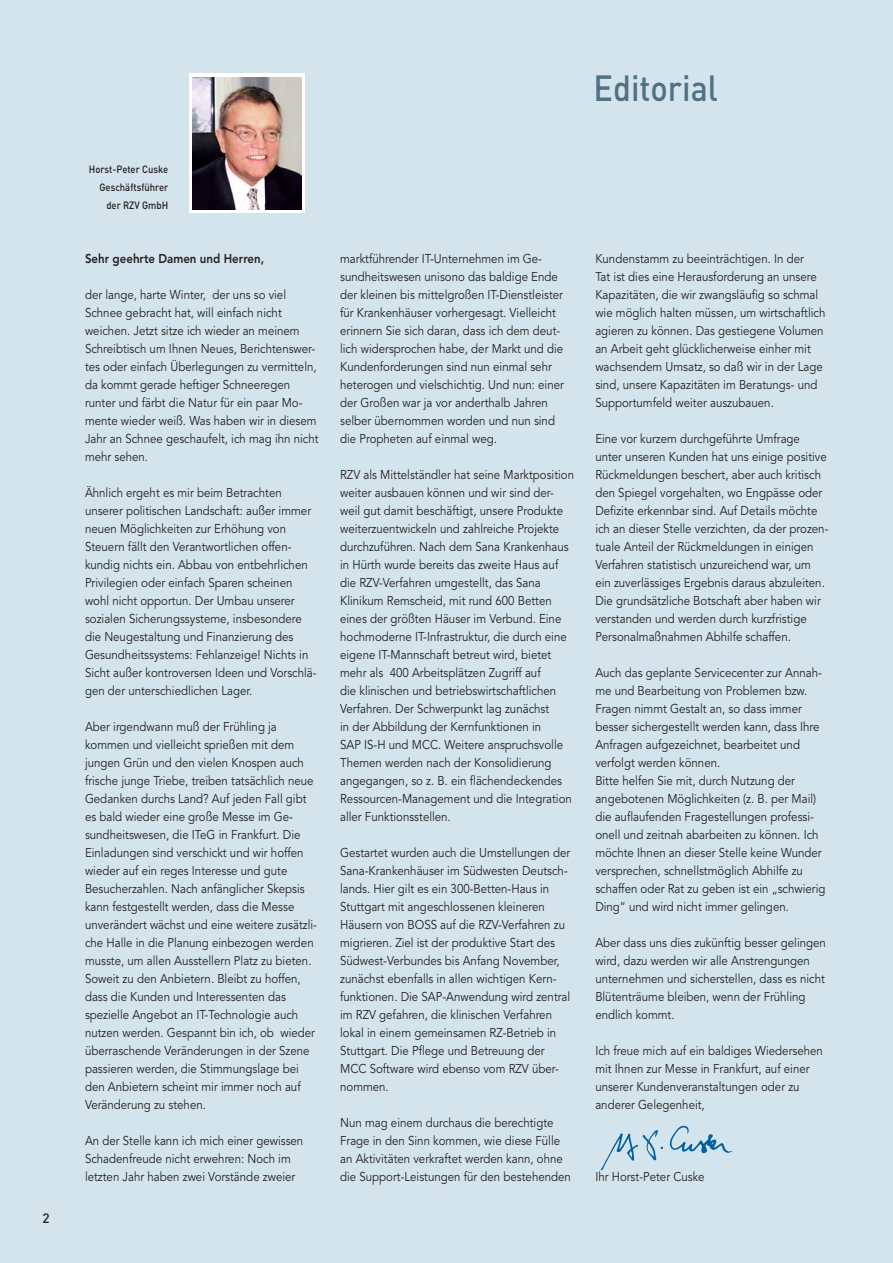
<style>
.page{position:relative;width:893px;height:1263px;background:#d4e4ec}
.page>*{position:absolute;margin:0;border:0;box-sizing:border-box;transform-origin:0 0}
.t1{font:500 36px "DIN";color:#4e7282;scale:.9 1}
.t2{font:500 13.5px "DIN";color:#231f20}
.t3{font:12.75px/18px "Avenir";color:#231f20;scale:.9 1}
.t4{font:800 12.75px "Avenir";color:#231f20;scale:.9 1}
.t5{font:500 10.5px/18px "DIN";color:#231f20;text-align:right;scale:.9 1}
</style>
<div class="page">
<img style="left:576px;top:1123px;width:173px;height:50px">
<svg style="left:189px;top:74px;width:116px;height:139px"></svg>
<img style="left:193px;top:77px;width:108px;height:132px">
<p class="t2" style="left:42px;top:1213px;width:9px">2</p>
<h1 class="t1" style="left:594px;top:75px;width:140px">Editorial</h1>
<p class="t5" style="left:89px;top:161px;width:90px">Horst-Peter Cuske<br>Geschäftsführer der RZV GmbH</p>
<p class="t4" style="left:85px;top:253px;width:201px">Sehr geehrte Damen und Herren,</p>
<p class="t3" style="left:85px;top:287px;width:261px">der lange, harte Winter, der uns so viel Schnee gebracht hat, will einfach nicht weichen. Jetzt sitze ich wieder an meinem Schreibtisch um Ihnen Neues, Berichtenswer&shy;tes oder einfach Überlegungen zu vermitteln, da kommt gerade heftiger Schneeregen runter und färbt die Natur für ein paar Mo&shy;mente wieder weiß. Was haben wir in diesem Jahr an Schnee geschaufelt, ich mag ihn nicht mehr sehen.</p>
<p class="t3" style="left:85px;top:485px;width:259px">Ähnlich ergeht es mir beim Betrachten unserer politischen Landschaft: außer immer neuen Möglichkeiten zur Erhöhung von Steuern fällt den Verantwortlichen offen&shy;kundig nichts ein. Abbau von entbehrlichen Privilegien oder einfach Sparen scheinen wohl nicht opportun. Der Umbau unserer sozialen Sicherungssysteme, insbesondere die Neugestaltung und Finanzierung des Gesundheitssystems: Fehlanzeige! Nichts in Sicht außer kontroversen Ideen und Vorschlä&shy;gen der unterschiedlichen Lager.</p>
<p class="t3" style="left:85px;top:719px;width:259px">Aber irgendwann muß der Frühling ja kommen und vielleicht sprießen mit dem jungen Grün und den vielen Knospen auch frische junge Triebe, treiben tatsächlich neue Gedanken durchs Land? Auf jeden Fall gibt es bald wieder eine große Messe im Ge&shy;sundheitswesen, die ITeG in Frankfurt. Die Einladungen sind verschickt und wir hoffen wieder auf ein reges Interesse und gute Besucherzahlen. Nach anfänglicher Skepsis kann festgestellt werden, dass die Messe unverändert wächst und eine weitere zusätzli&shy;che Halle in die Planung einbezogen werden musste, um allen Ausstellern Platz zu bieten.<br>Soweit zu den Anbietern. Bleibt zu hoffen, dass die Kunden und Interessenten das spezielle Angebot an IT-Technologie auch nutzen werden. Gespannt bin ich, ob wieder überraschende Veränderungen in der Szene passieren werden, die Stimmungslage bei den Anbietern scheint mir immer noch auf Veränderung zu stehen.</p>
<p class="t3" style="left:85px;top:1133px;width:244px">An der Stelle kann ich mich einer gewissen<br>Schadenfreude nicht erwehren: Noch im letzten Jahr haben zwei Vorstände zweier</p>
<p class="t3" style="left:340px;top:251px;width:250px">marktführender IT-Unternehmen im Ge&shy;sundheitswesen unisono das baldige Ende der kleinen bis mittelgroßen IT-Dienstleister für Krankenhäuser vorhergesagt. Vielleicht erinnern Sie sich daran, dass ich dem deut&shy;lich widersprochen habe, der Markt und die Kundenforderungen sind nun einmal sehr heterogen und vielschichtig. Und nun: einer der Großen war ja vor anderthalb Jahren selber übernommen worden und nun sind die Propheten auf einmal weg.</p>
<p class="t3" style="left:340px;top:467px;width:261px">RZV als Mittelständler hat seine Marktposition weiter ausbauen können und wir sind der&shy;weil gut damit beschäftigt, unsere Produkte weiterzuentwickeln und zahlreiche Projekte durchzuführen. Nach dem Sana Krankenhaus in Hürth wurde bereits das zweite Haus auf die RZV-Verfahren umgestellt, das Sana Klinikum Remscheid, mit rund 600 Betten eines der größten Häuser im Verbund. Eine hochmoderne IT-Infrastruktur, die durch eine eigene IT-Mannschaft betreut wird, bietet mehr als 400 Arbeitsplätzen Zugriff auf<br>die klinischen und betriebswirtschaftlichen Verfahren. Der Schwerpunkt lag zunächst<br>in der Abbildung der Kernfunktionen in<br>SAP IS-H und MCC. Weitere anspruchsvolle Themen werden nach der Konsolidierung angegangen, so z. B. ein flächendeckendes Ressourcen-Management und die Integration aller Funktionsstellen.</p>
<p class="t3" style="left:340px;top:845px;width:257px">Gestartet wurden auch die Umstellungen der Sana-Krankenhäuser im Südwesten Deutsch&shy;lands. Hier gilt es ein 300-Betten-Haus in Stuttgart mit angeschlossenen kleineren Häusern von BOSS auf die RZV-Verfahren zu migrieren. Ziel ist der produktive Start des Südwest-Verbundes bis Anfang November, zunächst ebenfalls in allen wichtigen Kern&shy;funktionen. Die SAP-Anwendung wird zentral im RZV gefahren, die klinischen Verfahren lokal in einem gemeinsamen RZ-Betrieb in Stuttgart. Die Pflege und Betreuung der MCC Software wird ebenso vom RZV über&shy;nommen.</p>
<p class="t3" style="left:340px;top:1115px;width:258px">Nun mag einem durchaus die berechtigte Frage in den Sinn kommen, wie diese Fülle an Aktivitäten verkraftet werden kann, ohne die Support-Leistungen für den bestehenden</p>
<p class="t3" style="left:595px;top:251px;width:257px">Kundenstamm zu beeinträchtigen. In der<br>Tat ist dies eine Herausforderung an unsere Kapazitäten, die wir zwangsläufig so schmal wie möglich halten müssen, um wirtschaftlich agieren zu können. Das gestiegene Volumen an Arbeit geht glücklicherweise einher mit wachsendem Umsatz, so daß wir in der Lage sind, unsere Kapazitäten im Beratungs- und Supportumfeld weiter auszubauen.</p>
<p class="t3" style="left:595px;top:431px;width:260px">Eine vor kurzem durchgeführte Umfrage unter unseren Kunden hat uns einige positive Rückmeldungen beschert, aber auch kritisch den Spiegel vorgehalten, wo Engpässe oder Defizite erkennbar sind. Auf Details möchte ich an dieser Stelle verzichten, da der prozen&shy;tuale Anteil der Rückmeldungen in einigen Verfahren statistisch unzureichend war, um ein zuverlässiges Ergebnis daraus abzuleiten.<br>Die grundsätzliche Botschaft aber haben wir verstanden und werden durch kurzfristige Personalmaßnahmen Abhilfe schaffen.</p>
<p class="t3" style="left:595px;top:665px;width:257px">Auch das geplante Servicecenter zur Annah&shy;me und Bearbeitung von Problemen bzw.<br>Fragen nimmt Gestalt an, so dass immer besser sichergestellt werden kann, dass Ihre Anfragen aufgezeichnet, bearbeitet und verfolgt werden können.<br>Bitte helfen Sie mit, durch Nutzung der angebotenen Möglichkeiten (z. B. per Mail) die auflaufenden Fragestellungen professi&shy;onell und zeitnah abarbeiten zu können. Ich möchte Ihnen an dieser Stelle keine Wunder versprechen, schnellstmöglich Abhilfe zu schaffen oder Rat zu geben ist ein „schwierig Ding“ und wird nicht immer gelingen.</p>
<p class="t3" style="left:595px;top:935px;width:258px">Aber dass uns dies zukünftig besser gelingen wird, dazu werden wir alle Anstrengungen unternehmen und sicherstellen, dass es nicht Blütenträume bleiben, wenn der Frühling endlich kommt.</p>
<p class="t3" style="left:595px;top:1043px;width:254px">Ich freue mich auf ein baldiges Wiedersehen mit Ihnen zur Messe in Frankfurt, auf einer unserer Kundenveranstaltungen oder zu anderer Gelegenheit,</p>
<p class="t3" style="left:595px;top:1169px;width:123px">Ihr Horst-Peter Cuske</p>
</div>
